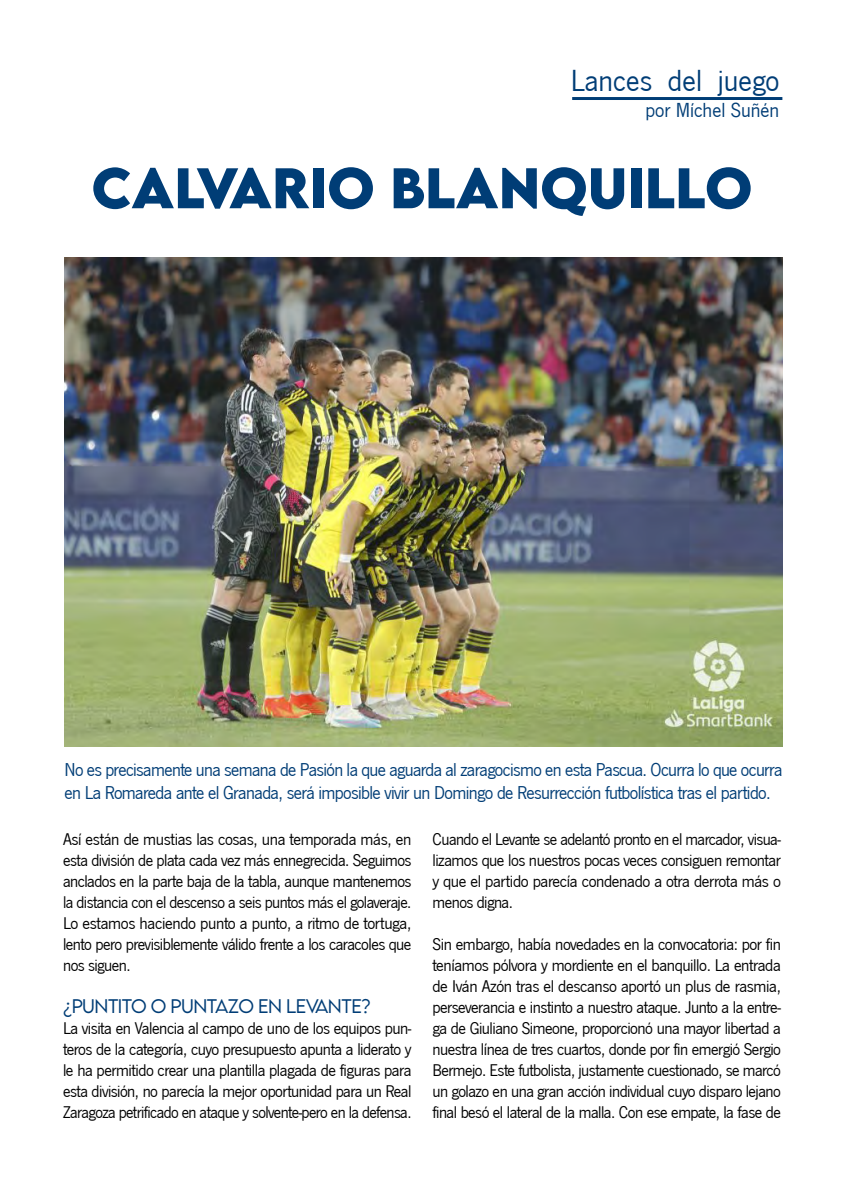
<style>
.page{position:relative;width:844px;height:1191px;background:#fff}
.page>*{position:absolute;margin:0;border:0;box-sizing:border-box;transform-origin:0 0}
.t1{font:700 50.75px "LEMONMILK";color:#003d76}
.t2{font:31.5px "News Gothic Becker";color:#003d76}
.t3{font:21px "News Gothic Becker";color:#003d76}
.t4{font:19.25px/23.1px "News Gothic Becker";letter-spacing:-.03em;color:#003d76}
.t5{font:17.5px/21px "News Gothic Becker";letter-spacing:-.03em;color:#000;text-align:justify}
.t6{font:300 17.5px "LEMONMILK";letter-spacing:-.03em;color:#003d76}
</style>
<div class="page">
<hr style="left:572px;top:97px;width:210px;height:3px;background:#003d76">
<img style="left:64px;top:257px;width:718px;height:490px">
<p class="t2" style="left:571px;top:63px;width:210px">Lances del juego</p>
<p class="t3" style="left:645px;top:99px;width:135px">por Míchel Suñén</p>
<p class="t1" style="left:92px;top:154px;width:371px">CALVARIO BLAN</p>
<p class="t1" style="left:540px;top:154px;width:140px">QUILLO</p>
<p class="t4" style="left:64px;top:758px;width:719px">No es precisamente una semana de Pasión la que aguarda al zaragocismo en esta Pascua. Ocurra lo que ocurra en La Romareda ante el Granada, será imposible vivir un Domingo de Resurrección futbolística tras el partido.</p>
<p class="t5" style="left:63px;top:828px;width:350px">Así están de mustias las cosas, una temporada más, en esta división de plata cada vez más ennegrecida. Seguimos anclados en la parte baja de la tabla, aunque mantenemos la distancia con el descenso a seis puntos más el golaveraje.<br>Lo estamos haciendo punto a punto, a ritmo de tortuga, lento pero previsiblemente válido frente a los caracoles que nos siguen.</p>
<p class="t6" style="left:63px;top:994px;width:309px">¿PUNTITO O PUNTAZO EN LEVANTE?</p>
<p class="t5" style="left:63px;top:1017px;width:350px">La visita en Valencia al campo de uno de los equipos pun&shy;teros de la categoría, cuyo presupuesto apunta a liderato y le ha permitido crear una plantilla plagada de figuras para esta división, no parecía la mejor oportunidad para un Real Zaragoza petrificado en ataque y solvente-pero en la defensa.</p>
<p class="t5" style="left:432px;top:828px;width:350px">Cuando el Levante se adelantó pronto en el marcador, visua&shy;lizamos que los nuestros pocas veces consiguen remontar y que el partido parecía condenado a otra derrota más o menos digna.</p>
<p class="t5" style="left:432px;top:933px;width:350px">Sin embargo, había novedades en la convocatoria: por fin teníamos pólvora y mordiente en el banquillo. La entrada de Iván Azón tras el descanso aportó un plus de rasmia, perseverancia e instinto a nuestro ataque. Junto a la entre&shy;ga de Giuliano Simeone, proporcionó una mayor libertad a nuestra línea de tres cuartos, donde por fin emergió Sergio Bermejo. Este futbolista, justamente cuestionado, se marcó un golazo en una gran acción individual cuyo disparo lejano final besó el lateral de la malla. Con ese empate, la fase de</p>
</div>
